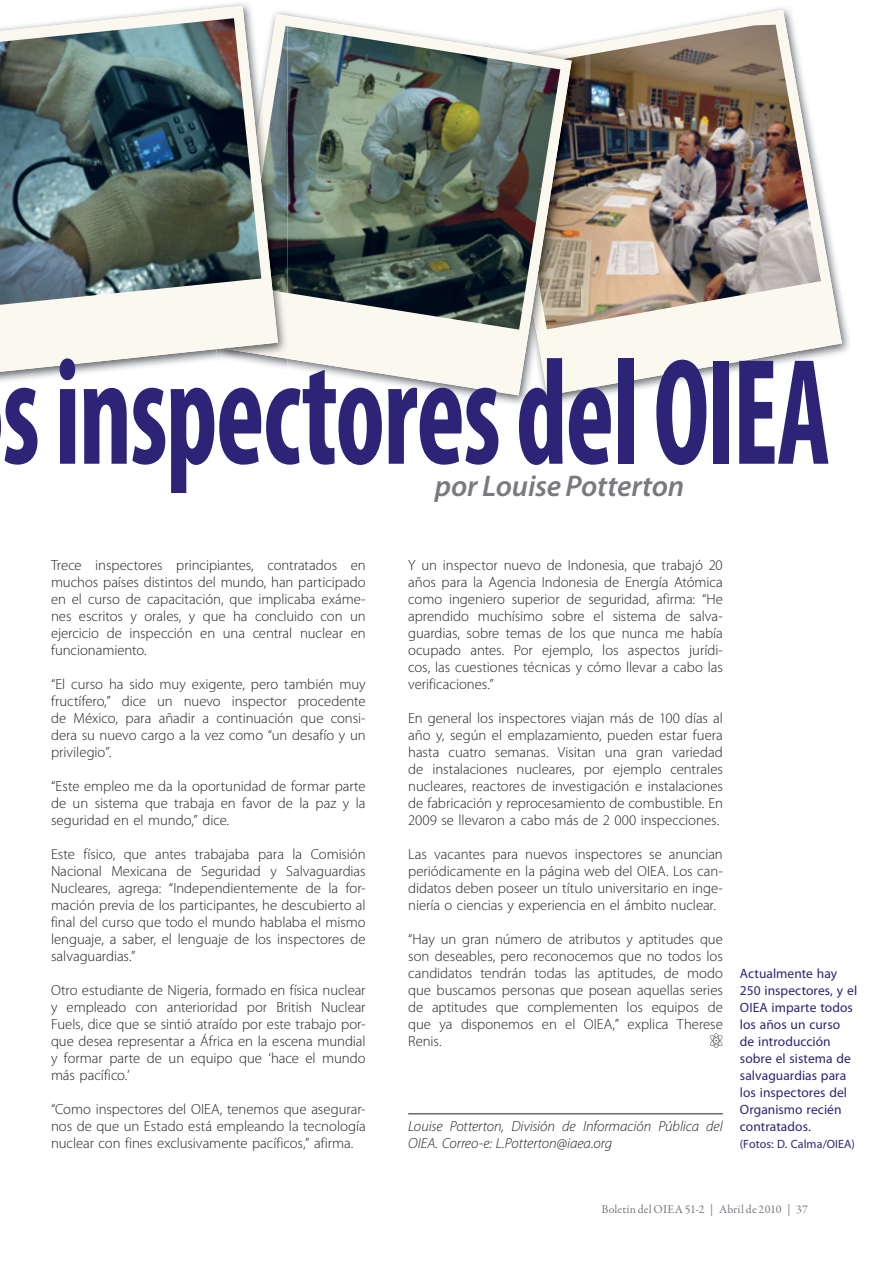
<style>
.page{position:relative;width:893px;height:1263px;background:#fff}
.page>*{position:absolute;margin:0;border:0;box-sizing:border-box;transform-origin:0 0}
.t1{font:700 condensed 152.55px "Myriad Pro";letter-spacing:-.015em;color:#2d2377;scale:.76 1}
.t2{font:italic 600 30px "Myriad Pro";letter-spacing:-.005em;color:#797a81}
.t3{font:300 14.7px/17px "Myriad Pro";letter-spacing:-.005em;color:#231f20;text-align:justify}
.t4{font:italic 300 14.7px/17px "Myriad Pro";letter-spacing:-.005em;color:#231f20}
.t5{font:14.7px "IAEA Logofont";color:#231f20}
.t6{font:13.5px/17px "Myriad Pro";letter-spacing:.005em;color:#2d2377}
.t7{font:12px "Garamond Premr Pro";letter-spacing:.01em;color:#797a81}
.t8{font:12px "Myriad Pro";letter-spacing:.005em;color:#2d2377}
</style>
<div class="page">
<img style="left:842px;top:301px;width:7px;height:52px">
<svg style="left:581px;top:10px;width:261px;height:385px"></svg>
<img style="left:581px;top:25px;width:240px;height:298px">
<img style="left:482px;top:42px;width:99px;height:363px">
<img style="left:572px;top:45px;width:9px;height:350px">
<img style="left:572px;top:56px;width:9px;height:273px">
<svg style="left:287px;top:14px;width:285px;height:381px;fill:#fbf8ef"></svg>
<img style="left:287px;top:26px;width:273px;height:304px">
<img style="left:278px;top:14px;width:9px;height:345px">
<img style="left:278px;top:26px;width:9px;height:267px">
<svg style="left:0;top:6px;width:278px;height:368px;fill:#fbf8ef"></svg>
<img style="left:0;top:18px;width:261px;height:288px">
<hr style="left:408px;top:1113px;width:315px;height:1px;background:#231f20">
<h1 class="t1" style="left:2px;top:318px;width:1091px">s inspectores del OIEA</h1>
<h2 class="t2" style="left:435px;top:466px;width:251px">por Louise Potterton</h2>
<p class="t3" style="left:51px;top:557px;width:316px">Trece inspectores principiantes, contratados en muchos países distintos del mundo, han participado en el curso de capacitación, que implicaba exáme&shy;nes escritos y orales, y que ha concluido con un ejercicio de inspección en una central nuclear en funcionamiento.</p>
<p class="t3" style="left:51px;top:676px;width:316px">“El curso ha sido muy exigente, pero también muy fructífero,” dice un nuevo inspector procedente de México, para añadir a continuación que consi&shy;dera su nuevo cargo a la vez como “un desafío y un privilegio”.</p>
<p class="t3" style="left:51px;top:778px;width:316px">“Este empleo me da la oportunidad de formar parte de un sistema que trabaja en favor de la paz y la seguridad en el mundo,” dice.</p>
<p class="t3" style="left:51px;top:846px;width:316px">Este físico, que antes trabajaba para la Comisión Nacional Mexicana de Seguridad y Salvaguardias Nucleares, agrega: “Independientemente de la for&shy;mación previa de los participantes, he descubierto al final del curso que todo el mundo hablaba el mismo lenguaje, a saber, el lenguaje de los inspectores de salvaguardias.”</p>
<p class="t3" style="left:51px;top:982px;width:316px">Otro estudiante de Nigeria, formado en física nuclear y empleado con anterioridad por British Nuclear Fuels, dice que se sintió atraído por este trabajo por&shy;que desea representar a África en la escena mundial y formar parte de un equipo que ‘hace el mundo más pacífico.’</p>
<p class="t3" style="left:51px;top:1101px;width:316px">“Como inspectores del OIEA, tenemos que asegurar&shy;nos de que un Estado está empleando la tecnología nuclear con fines exclusivamente pacíficos,” afirma.</p>
<p class="t3" style="left:408px;top:557px;width:316px">Y un inspector nuevo de Indonesia, que trabajó 20 años para la Agencia Indonesia de Energía Atómica como ingeniero superior de seguridad, afirma: “He aprendido muchísimo sobre el sistema de salva&shy;guardias, sobre temas de los que nunca me había ocupado antes. Por ejemplo, los aspectos jurídi&shy;cos, las cuestiones técnicas y cómo llevar a cabo las verificaciones.”</p>
<p class="t3" style="left:408px;top:710px;width:316px">En general los inspectores viajan más de 100 días al año y, según el emplazamiento, pueden estar fuera hasta cuatro semanas. Visitan una gran variedad de instalaciones nucleares, por ejemplo centrales nucleares, reactores de investigación e instalaciones de fabricación y reprocesamiento de combustible. En 2009 se llevaron a cabo más de 2 000 inspecciones.</p>
<p class="t3" style="left:408px;top:846px;width:316px">Las vacantes para nuevos inspectores se anuncian periódicamente en la página web del OIEA. Los can&shy;didatos deben poseer un título universitario en inge&shy;niería o ciencias y experiencia en el ámbito nuclear.</p>
<p class="t3" style="left:408px;top:931px;width:316px">“Hay un gran número de atributos y aptitudes que son deseables, pero reconocemos que no todos los candidatos tendrán todas las aptitudes, de modo que buscamos personas que posean aquellas series de aptitudes que complementen los equipos de que ya disponemos en el OIEA,” explica Therese Renis.</p>
<p class="t5" style="left:710px;top:1033px;width:15px">z</p>
<p class="t4" style="left:408px;top:1118px;width:316px">Louise Potterton, División de Información Pública del<br>OIEA. Correo-e: L.Potterton@iaea.org</p>
<p class="t6" style="left:740px;top:965px;width:119px">Actualmente hay<br>250 inspectores, y el<br>OIEA imparte todos los años un curso de introducción sobre el sistema de salvaguardias para los inspectores del<br>Organismo recién contratados.</p>
<p class="t8" style="left:740px;top:1137px;width:117px">(Fotos: D. Calma/OIEA)</p>
<p class="t7" style="left:601px;top:1201px;width:208px">Boletín del OIEA 51-2 | Abril de 2010 | 37</p>
</div>
